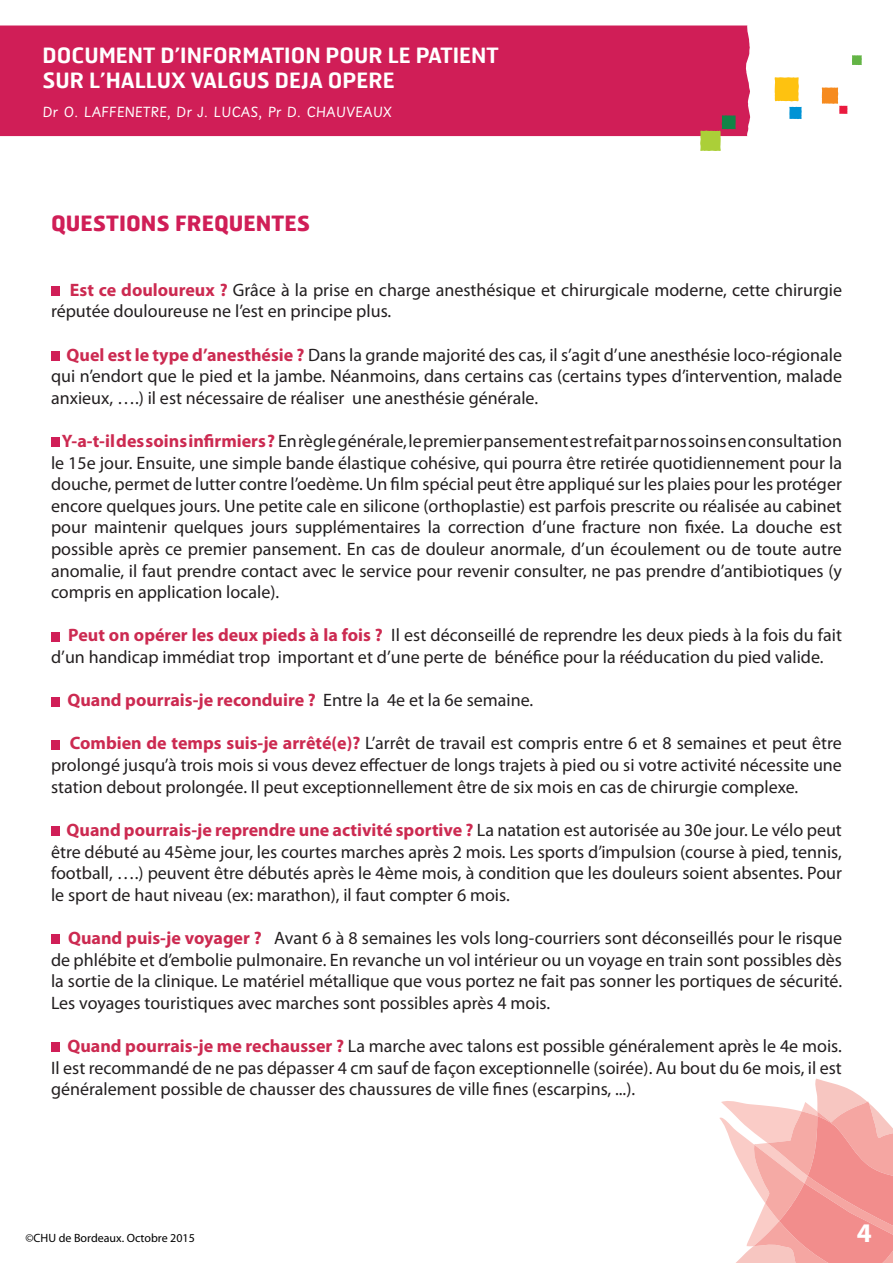
<style>
.page{position:relative;width:893px;height:1263px;background:#fff}
.page>*{position:absolute;margin:0;border:0;box-sizing:border-box;transform-origin:0 0}
.t1{font:700 27px "Myriad Pro";color:#fff}
.t2{font:600 21px/25.2px "Hermes FB";color:#fff}
.t3{font:700 21px "Hermes FB";color:#d01e57}
.t4{font:18px/21.6px "Myriad Pro";color:#231f20;text-align:justify}
.t5{font:700 18px "Myriad Pro";color:#cc2a51}
.t6{font:16.5px "Sassoon Primary Std";color:#fff}
.t7{font:12px "Myriad Pro";color:#000}
.s1{font-weight:700;color:#cc2a51}
.s2{font-weight:400;color:#231f20}
</style>
<div class="page">
<svg style="left:719px;top:1078px;width:174px;height:185px"></svg>
<div style="left:51px;top:286px;width:9px;height:10px;background:#d01e57"></div>
<div style="left:51px;top:351px;width:9px;height:10px;background:#d01e57"></div>
<div style="left:51px;top:437px;width:9px;height:10px;background:#d01e57"></div>
<div style="left:51px;top:632px;width:9px;height:9px;background:#d01e57"></div>
<div style="left:51px;top:697px;width:9px;height:9px;background:#d01e57"></div>
<div style="left:51px;top:740px;width:9px;height:9px;background:#d01e57"></div>
<div style="left:51px;top:826px;width:9px;height:10px;background:#d01e57"></div>
<div style="left:51px;top:934px;width:9px;height:10px;background:#d01e57"></div>
<div style="left:51px;top:1042px;width:9px;height:10px;background:#d01e57"></div>
<div style="left:0;top:26px;width:750px;height:110px;background:#d01e57"></div>
<svg style="left:700px;top:115px;width:36px;height:36px"></svg>
<svg style="left:775px;top:77px;width:24px;height:24px"></svg>
<svg style="left:789px;top:107px;width:13px;height:12px"></svg>
<svg style="left:822px;top:87px;width:25px;height:27px"></svg>
<svg style="left:852px;top:55px;width:10px;height:10px"></svg>
<p class="t2" style="left:43px;top:42px;width:458px">DOCUMENT D’INFORMATION POUR LE PATIENT<br>SUR L’HALLUX VALGUS DEJA OPERE</p>
<p class="t6" style="left:43px;top:102px;width:350px">Dr O. LAFFENETRE, Dr J. LUCAS, Pr D. CHAUVEAUX</p>
<p class="t3" style="left:51px;top:210px;width:261px">QUESTIONS FREQUENTES</p>
<p class="t4" style="left:51px;top:279px;width:792px;text-indent:19px"><span class="s1">Est ce douloureux ?</span> Grâce à la prise en charge anesthésique et chirurgicale moderne, cette chirurgie réputée douloureuse ne l’est en principe plus.</p>
<p class="t4" style="left:51px;top:343px;width:792px;text-indent:15px"><span class="s1">Quel est le type d’anesthésie ?</span> Dans la grande majorité des cas, il s’agit d’une anesthésie loco-régionale qui n’endort que le pied et la jambe. Néanmoins, dans certains cas (certains types d’intervention, malade anxieux, ….) il est nécessaire de réaliser une anesthésie générale.</p>
<p class="t4" style="left:51px;top:430px;width:792px;text-indent:11px"><span class="s1">Y-a-t-il des soins infirmiers ?</span> En règle générale, le premier pansement est refait par nos soins en consultation le 15e jour. Ensuite, une simple bande élastique cohésive, qui pourra être retirée quotidiennement pour la douche, permet de lutter contre l’oedème. Un film spécial peut être appliqué sur les plaies pour les protéger encore quelques jours. Une petite cale en silicone (orthoplastie) est parfois prescrite ou réalisée au cabinet pour maintenir quelques jours supplémentaires la correction d’une fracture non fixée. La douche est possible après ce premier pansement. En cas de douleur anormale, d’un écoulement ou de toute autre anomalie, il faut prendre contact avec le service pour revenir consulter, ne pas prendre d’antibiotiques (y compris en application locale).</p>
<p class="t4" style="left:51px;top:624px;width:792px;text-indent:17px"><span class="s1">Peut on opérer les deux pieds à la fois ?</span> Il est déconseillé de reprendre les deux pieds à la fois du fait d’un handicap immédiat trop important et d’une perte de bénéfice pour la rééducation du pied valide.</p>
<p class="t5" style="left:67px;top:688px;width:467px">Quand pourrais-je reconduire ? <span class="s2">Entre la 4e et la 6e semaine.</span></p>
<p class="t4" style="left:51px;top:732px;width:792px;text-indent:19px"><span class="s1">Combien de temps suis-je arrêté(e)?</span> L’arrêt de travail est compris entre 6 et 8 semaines et peut être prolongé jusqu’à trois mois si vous devez effectuer de longs trajets à pied ou si votre activité nécessite une station debout prolongée. Il peut exceptionnellement être de six mois en cas de chirurgie complexe.</p>
<p class="t4" style="left:51px;top:819px;width:792px;text-indent:16px"><span class="s1">Quand pourrais-je reprendre une activité sportive ?</span> La natation est autorisée au 30e jour. Le vélo peut être débuté au 45ème jour, les courtes marches après 2 mois. Les sports d’impulsion (course à pied, tennis, football, ….) peuvent être débutés après le 4ème mois, à condition que les douleurs soient absentes. Pour le sport de haut niveau (ex: marathon), il faut compter 6 mois.</p>
<p class="t4" style="left:51px;top:927px;width:792px;text-indent:17px"><span class="s1">Quand puis-je voyager ?</span> Avant 6 à 8 semaines les vols long-courriers sont déconseillés pour le risque de phlébite et d’embolie pulmonaire. En revanche un vol intérieur ou un voyage en train sont possibles dès la sortie de la clinique. Le matériel métallique que vous portez ne fait pas sonner les portiques de sécurité.<br>Les voyages touristiques avec marches sont possibles après 4 mois.</p>
<p class="t4" style="left:51px;top:1035px;width:792px;text-indent:16px"><span class="s1">Quand pourrais-je me rechausser ?</span> La marche avec talons est possible généralement après le 4e mois.<br>Il est recommandé de ne pas dépasser 4 cm sauf de façon exceptionnelle (soirée). Au bout du 6e mois, il est généralement possible de chausser des chaussures de ville fines (escarpins, ...).</p>
<p class="t7" style="left:26px;top:1231px;width:171px">©CHU de Bordeaux. Octobre 2015</p>
<h1 class="t1" style="left:857px;top:1215px;width:16px">4</h1>
</div>
